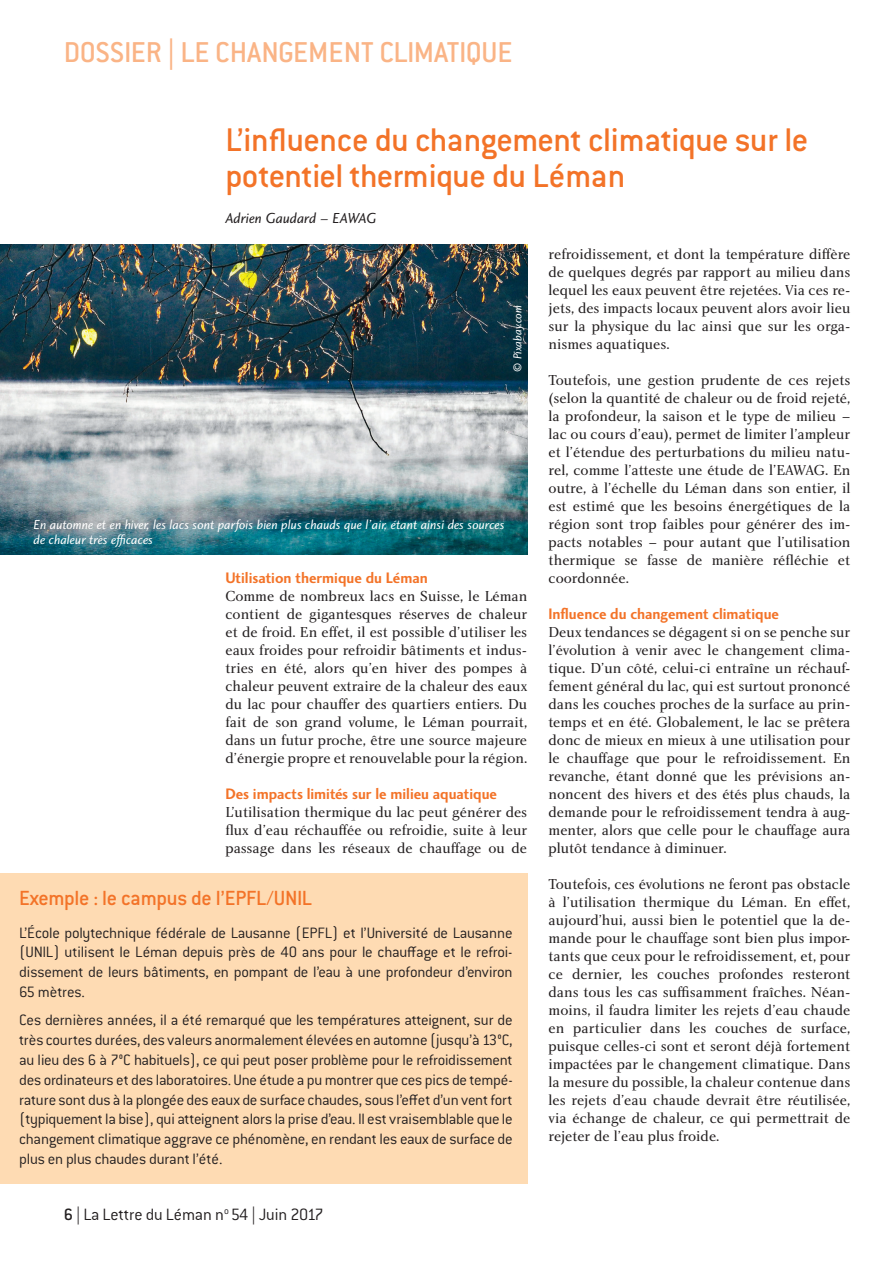
<style>
.page{position:relative;width:893px;height:1263px;background:#fff}
.page>*{position:absolute;margin:0;border:0;box-sizing:border-box;transform-origin:0 0}
.t1{font:500 36px/36px "Conduit ITC Std";letter-spacing:-.015em;color:#f37328}
.t2{font:500 31.5px "Conduit ITC Std";letter-spacing:-.015em;color:#fab486}
.t3{font:500 22.5px "Conduit ITC Std";letter-spacing:-.015em;color:#f37328}
.t4{font:300 18px "Conduit ITC Std";letter-spacing:-.015em;color:#231f20}
.t5{font:300 16.5px/19.8px "Conduit ITC Std";letter-spacing:-.015em;color:#231f20;text-align:justify}
.t6{font:700 15.75px "Charlotte Sans Std";color:#f37328;scale:.95 1}
.t7{font:15px/18px "Charlotte Std";color:#231f20;text-align:justify}
.t8{font:italic 15px "Charlotte Sans Std";color:#231f20}
.t9{font:italic 13.5px/15px "Charlotte Sans Std";color:#fff}
.t10{font:italic 12px "Charlotte Sans Std";color:#fff}
.s1{font-weight:500}
</style>
<div class="page">
<img style="left:0;top:245px;width:527px;height:310px">
<div style="left:0;top:873px;width:527px;height:310px;background:#fedbb3"></div>
<h2 class="t2" style="left:64px;top:33px;width:450px">DOSSIER | LE CHANGEMENT CLIMATIQUE</h2>
<h1 class="t1" style="left:225px;top:120px;width:585px">L’influence du changement climatique sur le potentiel thermique du Léman</h1>
<p class="t8" style="left:226px;top:209px;width:152px">Adrien Gaudard – EAWAG</p>
<p class="t10" style="left:511px;top:372px;width:68px;rotate:-90deg">© Pixabay.com</p>
<p class="t9" style="left:34px;top:517px;width:472px">En automne et en hiver, les lacs sont parfois bien plus chauds que l’air, étant ainsi des sources de chaleur très efficaces</p>
<p class="t6" style="left:225px;top:568px;width:215px">Utilisation thermique du Léman</p>
<p class="t7" style="left:225px;top:587px;width:303px">Comme de nombreux lacs en Suisse, le Léman contient de gigantesques réserves de chaleur et de froid. En effet, il est possible d’utiliser les eaux froides pour refroidir bâtiments et indus&shy;tries en été, alors qu’en hiver des pompes à chaleur peuvent extraire de la chaleur des eaux du lac pour chauffer des quartiers entiers. Du fait de son grand volume, le Léman pourrait, dans un futur proche, être une source majeure d’énergie propre et renouvelable pour la région.</p>
<p class="t6" style="left:225px;top:784px;width:288px">Des impacts limités sur le milieu aquatique</p>
<p class="t7" style="left:225px;top:803px;width:303px">L’utilisation thermique du lac peut générer des flux d’eau réchauffée ou refroidie, suite à leur passage dans les réseaux de chauffage ou de</p>
<h3 class="t3" style="left:19px;top:884px;width:294px">Exemple : le campus de l’EPFL/UNIL</h3>
<p class="t5" style="left:19px;top:922px;width:495px">L’École polytechnique fédérale de Lausanne (EPFL) et l’Université de Lausanne (UNIL) utilisent le Léman depuis près de 40 ans pour le chauffage et le refroi&shy;dissement de leurs bâtiments, en pompant de l’eau à une profondeur d’environ 65 mètres.</p>
<p class="t5" style="left:19px;top:1010px;width:495px">Ces dernières années, il a été remarqué que les températures atteignent, sur de très courtes durées, des valeurs anormalement élevées en automne (jusqu’à 13°C, au lieu des 6 à 7°C habituels), ce qui peut poser problème pour le refroidissement des ordinateurs et des laboratoires. Une étude a pu montrer que ces pics de tempé&shy;rature sont dus à la plongée des eaux de surface chaudes, sous l’effet d’un vent fort (typiquement la bise), qui atteignent alors la prise d’eau. Il est vraisemblable que le changement climatique aggrave ce phénomène, en rendant les eaux de surface de plus en plus chaudes durant l’été.</p>
<p class="t4" style="left:64px;top:1204px;width:261px"><span class="s1">6</span> | La Lettre du Léman n<sup>o</sup> 54 | Juin 2017</p>
<p class="t7" style="left:549px;top:245px;width:303px">refroidissement, et dont la température diffère de quelques degrés par rapport au milieu dans lequel les eaux peuvent être rejetées. Via ces re&shy;jets, des impacts locaux peuvent alors avoir lieu sur la physique du lac ainsi que sur les orga&shy;nismes aquatiques.</p>
<p class="t7" style="left:549px;top:371px;width:303px">Toutefois, une gestion prudente de ces rejets (selon la quantité de chaleur ou de froid rejeté, la profondeur, la saison et le type de milieu – lac ou cours d’eau), permet de limiter l’ampleur et l’étendue des perturbations du milieu natu&shy;rel, comme l’atteste une étude de l’EAWAG. En outre, à l’échelle du Léman dans son entier, il est estimé que les besoins énergétiques de la région sont trop faibles pour générer des im&shy;pacts notables – pour autant que l’utilisation thermique se fasse de manière réfléchie et coordonnée.</p>
<p class="t6" style="left:549px;top:604px;width:244px">Influence du changement climatique</p>
<p class="t7" style="left:549px;top:623px;width:303px">Deux tendances se dégagent si on se penche sur l’évolution à venir avec le changement clima&shy;tique. D’un côté, celui-ci entraîne un réchauf&shy;fement général du lac, qui est surtout prononcé dans les couches proches de la surface au prin&shy;temps et en été. Globalement, le lac se prêtera donc de mieux en mieux à une utilisation pour le chauffage que pour le refroidissement. En revanche, étant donné que les prévisions an&shy;noncent des hivers et des étés plus chauds, la demande pour le refroidissement tendra à aug&shy;menter, alors que celle pour le chauffage aura plutôt tendance à diminuer.</p>
<p class="t7" style="left:549px;top:875px;width:303px">Toutefois, ces évolutions ne feront pas obstacle à l’utilisation thermique du Léman. En effet, aujourd’hui, aussi bien le potentiel que la de&shy;mande pour le chauffage sont bien plus impor&shy;tants que ceux pour le refroidissement, et, pour ce dernier, les couches profondes resteront dans tous les cas suffisamment fraîches. Néan&shy;moins, il faudra limiter les rejets d’eau chaude en particulier dans les couches de surface, puisque celles-ci sont et seront déjà fortement impactées par le changement climatique. Dans la mesure du possible, la chaleur contenue dans les rejets d’eau chaude devrait être réutilisée, via échange de chaleur, ce qui permettrait de rejeter de l’eau plus froide.</p>
</div>
